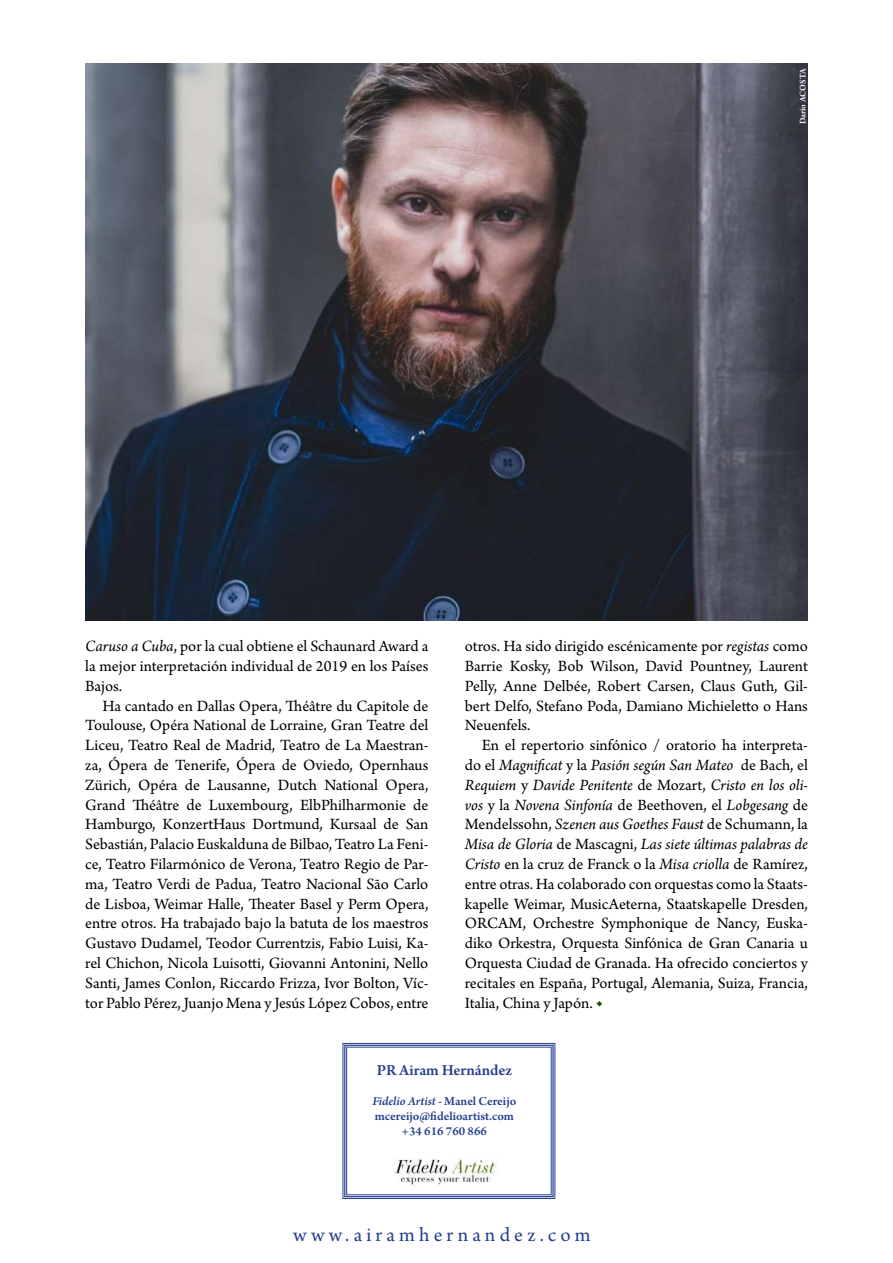
<style>
.page{position:relative;width:893px;height:1263px;background:#fff}
.page>*{position:absolute;margin:0;border:0;box-sizing:border-box;transform-origin:0 0}
.t1{font:21px "Arno Pro";letter-spacing:.2em;color:#253f8e}
.t2{font:16.5px/19.8px "Arno Pro";letter-spacing:-.005em;color:#000;text-align:justify}
.t3{font:600 16.2px "Arno Pro";letter-spacing:-.005em;color:#253f8e}
.t4{font:600 12.9px/15.1px "Arno Pro";color:#253f8e;text-align:center}
.t5{font:600 9px "Arno Pro";letter-spacing:-.005em;color:#fff}
.s1{font-style:italic}
.s2{font-weight:700;font-size:18px;color:#2b5000}
</style>
<div class="page">
<img style="left:85px;top:64px;width:723px;height:557px">
<svg style="left:342px;top:1043px;width:213px;height:156px"></svg>
<div style="left:344px;top:1045px;width:210px;height:152px;border:1px solid #253f8e"></div>
<img style="left:371px;top:1141px;width:157px;height:46px">
<p class="t5" style="left:797px;top:124px;width:58px;rotate:-90deg">Darío ACOSTA</p>
<p class="t2" style="left:85px;top:637px;width:345px"><span class="s1">Caruso a Cuba</span>, por la cual obtiene el Schaunard Award a la mejor interpretación individual de 2019 en los Países Bajos.</p>
<p class="t2" style="left:85px;top:697px;width:345px;text-indent:17px">Ha cantado en Dallas Opera, Théâtre du Capitole de Toulouse, Opéra National de Lorraine, Gran Teatre del Liceu, Teatro Real de Madrid, Teatro de La Maestran&shy;za, Ópera de Tenerife, Ópera de Oviedo, Opernhaus Zürich, Opéra de Lausanne, Dutch National Opera, Grand Théâtre de Luxembourg, ElbPhilharmonie de Hamburgo, KonzertHaus Dortmund, Kursaal de San Sebastián, Palacio Euskalduna de Bilbao, Teatro La Feni&shy;ce, Teatro Filarmónico de Verona, Teatro Regio de Par&shy;ma, Teatro Verdi de Padua, Teatro Nacional São Carlo de Lisboa, Weimar Halle, Theater Basel y Perm Opera, entre otros. Ha trabajado bajo la batuta de los maestros Gustavo Dudamel, Teodor Currentzis, Fabio Luisi, Ka&shy;rel Chichon, Nicola Luisotti, Giovanni Antonini, Nello Santi, James Conlon, Riccardo Frizza, Ivor Bolton, Víc&shy;tor Pablo Pérez, Juanjo Mena y Jesús López Cobos, entre</p>
<p class="t2" style="left:465px;top:637px;width:345px">otros. Ha sido dirigido escénicamente por <span class="s1">registas</span> como Barrie Kosky, Bob Wilson, David Pountney, Laurent Pelly, Anne Delbée, Robert Carsen, Claus Guth, Gil&shy;bert Delfo, Stefano Poda, Damiano Michieletto o Hans Neuenfels.</p>
<p class="t2" style="left:465px;top:736px;width:345px;text-indent:17px">En el repertorio sinfónico / oratorio ha interpreta&shy;do el <span class="s1">Magnificat</span> y la <span class="s1">Pasión según San Mateo</span> de Bach, el <span class="s1">Requiem</span> y <span class="s1">Davide Penitente</span> de Mozart, <span class="s1">Cristo en los oli&shy;vos</span> y la <span class="s1">Novena Sinfonía</span> de Beethoven, el <span class="s1">Lobgesang</span> de Mendelssohn, <span class="s1">Szenen aus Goethes Faust</span> de Schumann, la <span class="s1">Misa de Gloria</span> de Mascagni, <span class="s1">Las siete últimas palabras de Cristo</span> en la cruz de Franck o la <span class="s1">Misa criolla</span> de Ramírez, entre otras. Ha colaborado con orquestas como la Staats&shy;kapelle Weimar, MusicAeterna, Staatskapelle Dresden, ORCAM, Orchestre Symphonique de Nancy, Euska&shy;diko Orkestra, Orquesta Sinfónica de Gran Canaria u Orquesta Ciudad de Granada. Ha ofrecido conciertos y recitales en España, Portugal, Alemania, Suiza, Francia, Italia, China y Japón. <span class="s2">◆</span></p>
<p class="t3" style="left:377px;top:1061px;width:137px">PR Airam Hernández</p>
<p class="t4" style="left:372px;top:1094px;width:145px"><span class="s1">Fidelio Artist</span> - Manel Cereijo mcereijo@fidelioartist.com +34 616 760 866</p>
<p class="t1" style="left:293px;top:1223px;width:299px">www.airamhernandez.com</p>
</div>
